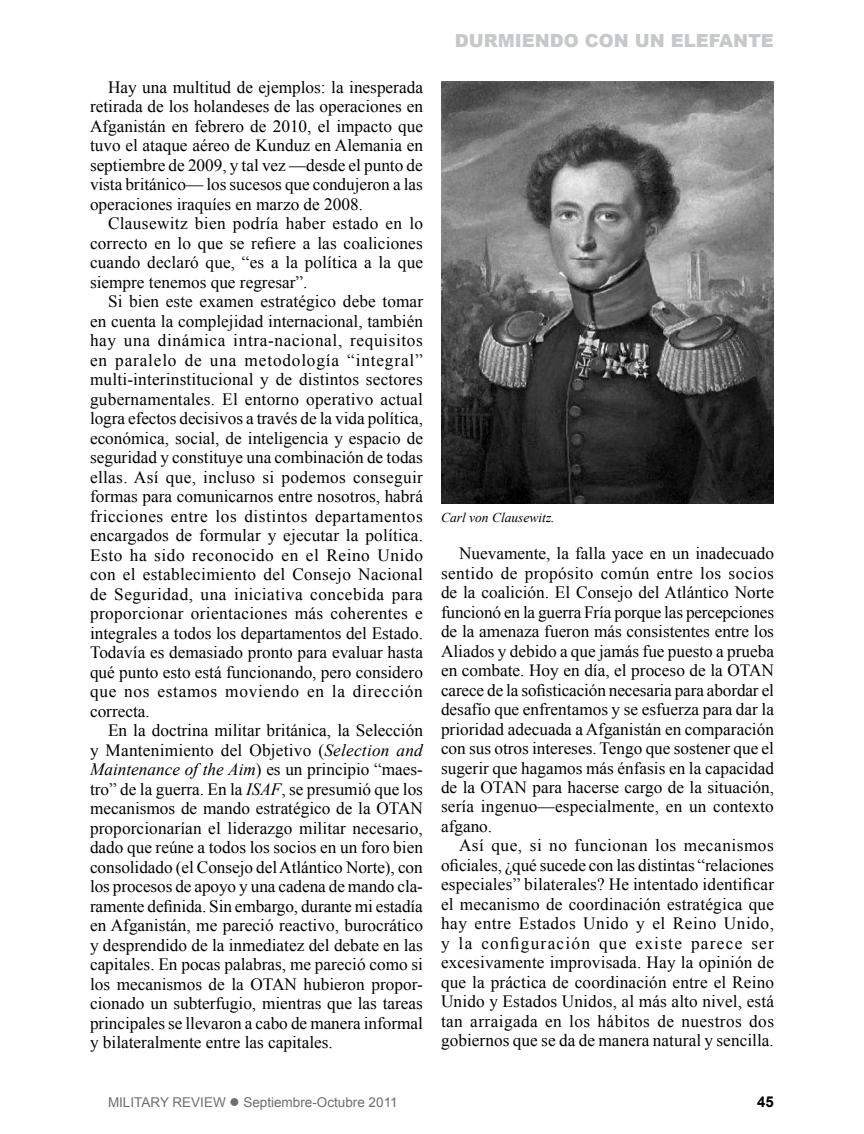
<style>
.page{position:relative;width:864px;height:1134px;background:#fff}
.page>*{position:absolute;margin:0;border:0;box-sizing:border-box;transform-origin:0 0}
.t1{font:900 18px "Arial";color:#c6c8ca}
.t2{font:17.25px/19.5px "Times New Roman";color:#000;text-align:justify}
.t3{font:700 15px "Arial";color:#000}
.t4{font:13.5px "Arial";color:#6d6e71}
.t5{font:italic 13.5px "Times New Roman";color:#000}
.s1{font-style:italic}
</style>
<div class="page">
<img style="left:441px;top:81px;width:333px;height:423px">
<p class="t2" style="left:90px;top:77px;width:335px;text-indent:18px">Hay una multitud de ejemplos: la inesperada retirada de los holandeses de las operaciones en Afganistán en febrero de 2010, el impacto que tuvo el ataque aéreo de Kunduz en Alemania en septiembre de 2009, y tal vez —desde el punto de vista británico— los sucesos que condujeron a las operaciones iraquíes en marzo de 2008.</p>
<p class="t2" style="left:90px;top:214px;width:335px;text-indent:18px">Clausewitz bien podría haber estado en lo correcto en lo que se refiere a las coaliciones cuando declaró que, “es a la política a la que siempre tenemos que regresar”.</p>
<p class="t2" style="left:90px;top:292px;width:335px;text-indent:18px">Si bien este examen estratégico debe tomar en cuenta la complejidad internacional, también hay una dinámica intra-nacional, requisitos en paralelo de una metodología “integral” multi-interinstitucional y de distintos sectores gubernamentales. El entorno operativo actual logra efectos decisivos a través de la vida política, económica, social, de inteligencia y espacio de seguridad y constituye una combinación de todas ellas. Así que, incluso si podemos conseguir formas para comunicarnos entre nosotros, habrá fricciones entre los distintos departamentos encargados de formular y ejecutar la política.<br>Esto ha sido reconocido en el Reino Unido con el establecimiento del Consejo Nacional de Seguridad, una iniciativa concebida para proporcionar orientaciones más coherentes e integrales a todos los departamentos del Estado.<br>Todavía es demasiado pronto para evaluar hasta qué punto esto está funcionando, pero considero que nos estamos moviendo en la dirección correcta.</p>
<p class="t2" style="left:90px;top:720px;width:335px;text-indent:18px">En la doctrina militar británica, la Selección y Mantenimiento del Objetivo (<span class="s1">Selection and Maintenance of the Aim</span>) es un principio “maes&shy;tro” de la guerra. En la <span class="s1">ISAF</span>, se presumió que los mecanismos de mando estratégico de la OTAN proporcionarían el liderazgo militar necesario, dado que reúne a todos los socios en un foro bien consolidado (el Consejo del Atlántico Norte), con los procesos de apoyo y una cadena de mando cla&shy;ramente definida. Sin embargo, durante mi estadía en Afganistán, me pareció reactivo, burocrático y desprendido de la inmediatez del debate en las capitales. En pocas palabras, me pareció como si los mecanismos de la OTAN hubieron propor&shy;cionado un subterfugio, mientras que las tareas principales se llevaron a cabo de manera informal y bilateralmente entre las capitales.</p>
<p class="t1" style="left:455px;top:27px;width:321px">DURMIENDO CON UN ELEFANTE</p>
<p class="t5" style="left:441px;top:509px;width:115px">Carl von Clausewitz.</p>
<p class="t2" style="left:441px;top:543px;width:335px;text-indent:18px">Nuevamente, la falla yace en un inadecuado sentido de propósito común entre los socios de la coalición. El Consejo del Atlántico Norte funcionó en la guerra Fría porque las percepciones de la amenaza fueron más consistentes entre los Aliados y debido a que jamás fue puesto a prueba en combate. Hoy en día, el proceso de la OTAN carece de la sofisticación necesaria para abordar el desafío que enfrentamos y se esfuerza para dar la prioridad adecuada a Afganistán en comparación con sus otros intereses. Tengo que sostener que el sugerir que hagamos más énfasis en la capacidad de la OTAN para hacerse cargo de la situación, sería ingenuo—especialmente, en un contexto afgano.</p>
<p class="t2" style="left:441px;top:836px;width:335px;text-indent:18px">Así que, si no funcionan los mecanismos oficiales, ¿qué sucede con las distintas “relaciones especiales” bilaterales? He intentado identificar el mecanismo de coordinación estratégica que hay entre Estados Unido y el Reino Unido, y la configuración que existe parece ser excesivamente improvisada. Hay la opinión de que la práctica de coordinación entre el Reino Unido y Estados Unidos, al más alto nivel, está tan arraigada en los hábitos de nuestros dos gobiernos que se da de manera natural y sencilla.</p>
<p class="t4" style="left:108px;top:1093px;width:291px">MILITARY REVIEW ● Septiembre-Octubre 2011</p>
<p class="t3" style="left:757px;top:1092px;width:18px">45</p>
</div>
